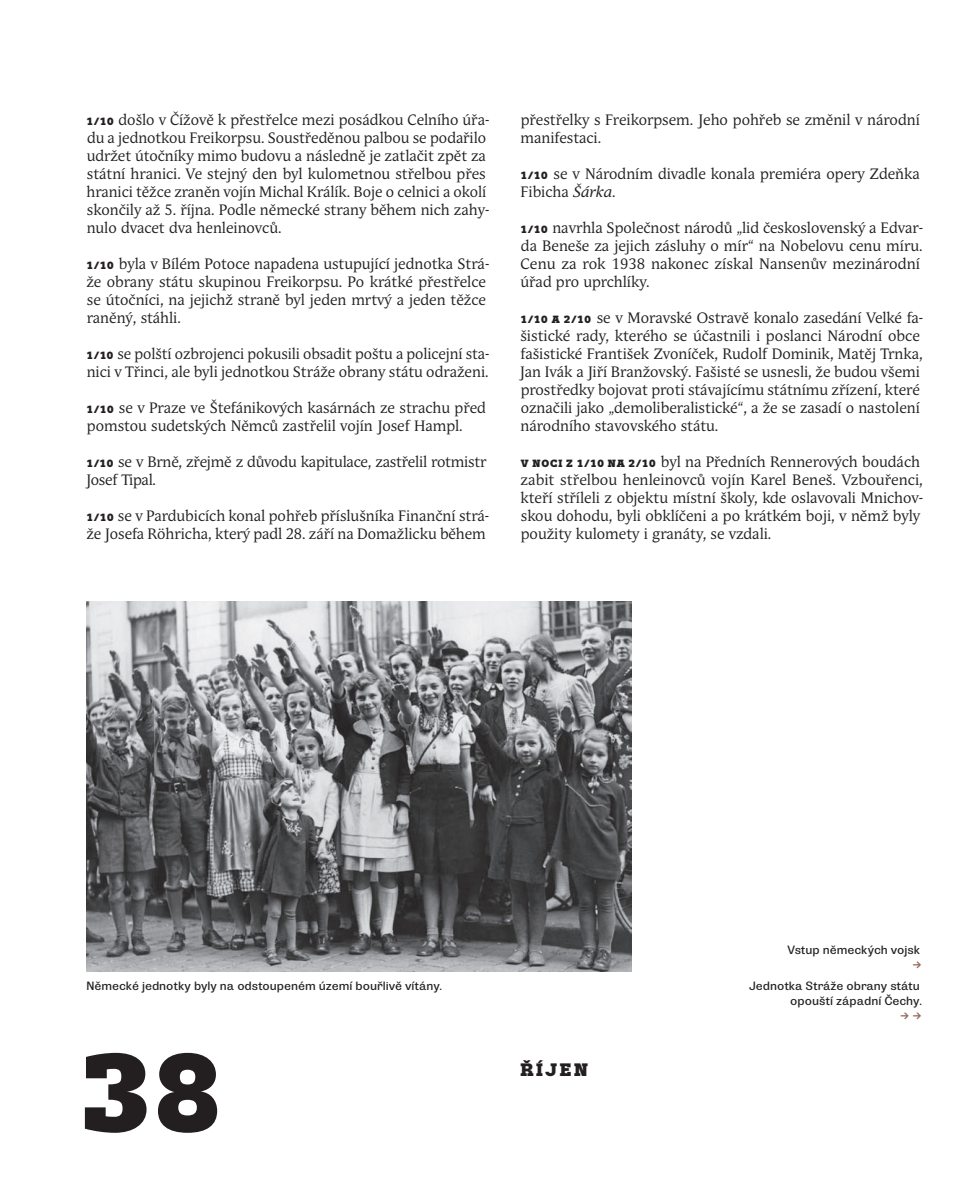
<style>
.page{position:relative;width:968px;height:1199px;background:#fff}
.page>*{position:absolute;margin:0;border:0;box-sizing:border-box;transform-origin:0 0}
.t1{font:900 111px "Trivia Slab";color:#231f20}
.t2{font:900 18px "Trivia Slab";letter-spacing:.15em;color:#231f20}
.t3{font:15px/18px "Andulka Book Pro";color:#231f20}
.t4{font:500 13.5px "Trivia Slab";color:#946c5c}
.t5{font:12px/15px "Trivia Grotesk R3";color:#231f20;text-align:right}
.s1{font-family:"Trivia Slab";font-weight:900;font-size:10.5px}
.s2{font-style:italic}
</style>
<div class="page">
<img style="left:86px;top:602px;width:545px;height:369px">
<p class="t3" style="left:87px;top:111px;width:404px"><span class="s1">1/10</span> došlo v Čížově k přestřelce mezi posádkou Celního úřa&shy;du a jednotkou Freikorpsu. Soustředěnou palbou se podařilo udržet útočníky mimo budovu a následně je zatlačit zpět za státní hranici. Ve stejný den byl kulometnou střelbou přes hranici těžce zraněn vojín Michal Králík. Boje o celnici a okolí skončily až 5. října. Podle německé strany během nich zahy&shy;nulo dvacet dva henleinovců.</p>
<p class="t3" style="left:86px;top:255px;width:404px"><span class="s1">1/10</span> byla v Bílém Potoce napadena ustupující jednotka Strá&shy;že obrany státu skupinou Freikorpsu. Po krátké přestřelce se útočníci, na jejichž straně byl jeden mrtvý a jeden těžce raněný, stáhli.</p>
<p class="t3" style="left:87px;top:345px;width:404px"><span class="s1">1/10</span> se polští ozbrojenci pokusili obsadit poštu a policejní sta&shy;nici v Třinci, ale byli jednotkou Stráže obrany státu odraženi.</p>
<p class="t3" style="left:87px;top:399px;width:401px"><span class="s1">1/10</span> se v Praze ve Štefánikových kasárnách ze strachu před pomstou sudetských Němců zastřelil vojín Josef Hampl.</p>
<p class="t3" style="left:86px;top:453px;width:402px"><span class="s1">1/10</span> se v Brně, zřejmě z důvodu kapitulace, zastřelil rotmistr<br>Josef Tipal.</p>
<p class="t3" style="left:86px;top:507px;width:404px"><span class="s1">1/10</span> se v Pardubicích konal pohřeb příslušníka Finanční strá&shy;že Josefa Röhricha, který padl 28. září na Domažlicku během</p>
<p class="t3" style="left:520px;top:111px;width:401px">přestřelky s Freikorpsem. Jeho pohřeb se změnil v národní manifestaci.</p>
<p class="t3" style="left:520px;top:165px;width:401px"><span class="s1">1/10</span> se v Národním divadle konala premiéra opery Zdeňka<br>Fibicha <span class="s2">Šárka</span>.</p>
<p class="t3" style="left:520px;top:219px;width:404px"><span class="s1">1/10</span> navrhla Společnost národů „lid československý a Edvar&shy;da Beneše za jejich zásluhy o mír“ na Nobelovu cenu míru.<br>Cenu za rok 1938 nakonec získal Nansenův mezinárodní úřad pro uprchlíky.</p>
<p class="t3" style="left:519px;top:309px;width:405px"><span class="s1">1/10 A 2/10</span> se v Moravské Ostravě konalo zasedání Velké fa&shy;šistické rady, kterého se účastnili i poslanci Národní obce fašistické František Zvoníček, Rudolf Dominik, Matěj Trnka, Jan Ivák a Jiří Branžovský. Fašisté se usnesli, že budou všemi prostředky bojovat proti stávajícímu státnímu zřízení, které označili jako „demoliberalistické“, a že se zasadí o nastolení národního stavovského státu.</p>
<p class="t3" style="left:520px;top:453px;width:404px"><span class="s1">V NOCI Z 1/10 NA 2/10</span> byl na Předních Rennerových boudách zabit střelbou henleinovců vojín Karel Beneš. Vzbouřenci, kteří stříleli z objektu místní školy, kde oslavovali Mnichov&shy;skou dohodu, byli obklíčeni a po krátkém boji, v němž byly použity kulomety i granáty, se vzdali.</p>
<p class="t5" style="left:86px;top:978px;width:357px">Německé jednotky byly na odstoupeném území bouřlivě vítány.</p>
<p class="t5" style="left:787px;top:942px;width:134px">Vstup německých vojsk</p>
<p class="t4" style="left:912px;top:956px;width:11px">→</p>
<p class="t5" style="left:749px;top:978px;width:175px">Jednotka Stráže obrany státu opouští západní Čechy.</p>
<p class="t4" style="left:900px;top:1007px;width:23px">→ →</p>
<h1 class="t1" style="left:81px;top:1031px;width:142px">38</h1>
<p class="t2" style="left:520px;top:1059px;width:69px">ŘÍJEN</p>
</div>
